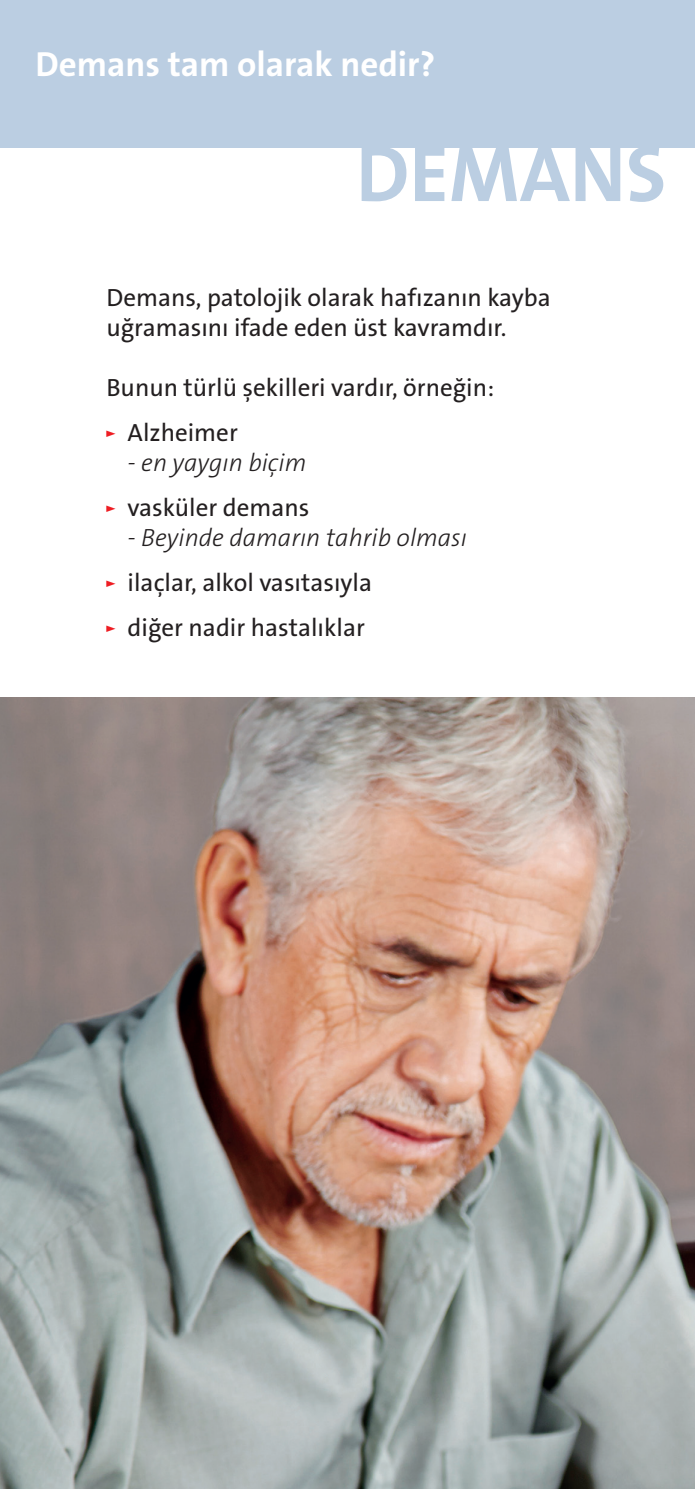
<style>
.page{position:relative;width:695px;height:1489px;background:#fff}
.page>*{position:absolute;margin:0;border:0;box-sizing:border-box;transform-origin:0 0}
.t1{font:700 80px "The Sans B Plus W7";color:#bbcee2}
.t2{font:700 35px "The Sans B Plus W7";color:#fff}
.t3{font:25px/45px "The Sans B Plus W5 Plain";color:#231f20}
.t4{font:italic 300 25px "The Sans B Plus W3";color:#231f20}
.s1{font-family:"The Sans Expert";color:#ee1d23}
</style>
<div class="page">
<div style="left:0;top:0;width:694px;height:148px;background:#bbcee2"></div>
<img style="left:0;top:698px;width:694px;height:790px">
<h2 class="t2" style="left:35px;top:41px;width:401px">Demans tam olarak nedir?</h2>
<h1 class="t1" style="left:356px;top:123px;width:311px">DEMANS</h1>
<p class="t3" style="left:106px;top:283px;width:446px;line-height:30px">Demans, patolojik olarak hafızanın kayba uğramasını ifade eden üst kavramdır.</p>
<p class="t3" style="left:106px;top:365px;width:389px">Bunun türlü şekilleri vardır, örneğin: <span class="s1">”</span> Alzheimer</p>
<p class="t4" style="left:128px;top:448px;width:180px">- en yaygın biçim</p>
<p class="t3" style="left:106px;top:485px;width:204px"><span class="s1">”</span> vasküler demans</p>
<p class="t4" style="left:128px;top:523px;width:341px">- Beyinde damarın tahrib olması</p>
<p class="t3" style="left:106px;top:560px;width:267px"><span class="s1">”</span> ilaçlar, alkol vasıtasıyla <span class="s1">”</span> diğer nadir hastalıklar</p>
</div>
